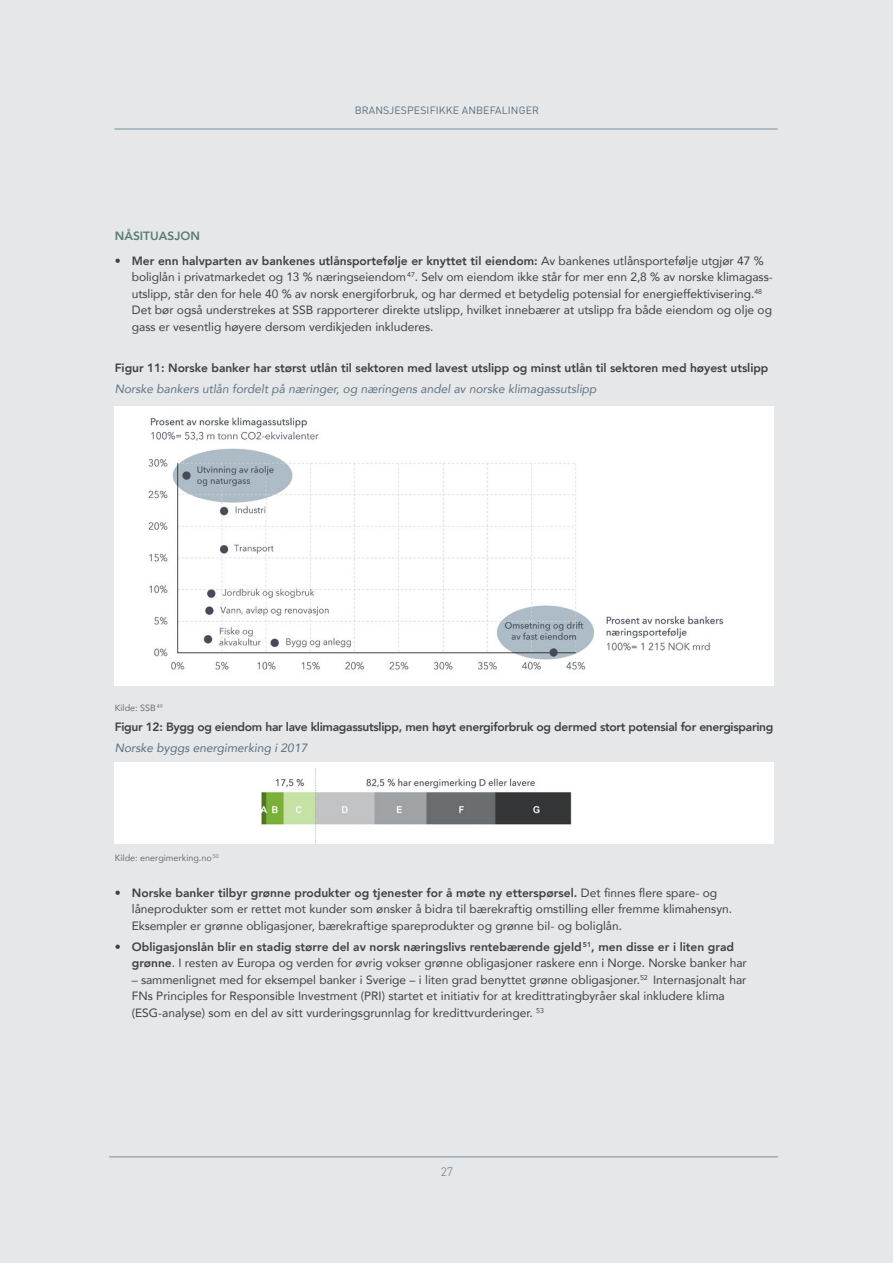
<style>
.page{position:relative;width:893px;height:1263px;background:#e6e7e8}
.page>*{position:absolute;margin:0;border:0;box-sizing:border-box;transform-origin:0 0}
.t1{font:12px/16.5px "Avenir";color:#414042}
.t2{font:800 12px/16.5px "Avenir";letter-spacing:-.005em;color:#414042}
.t3{font:800 12px "Avenir";letter-spacing:-.025em;color:#414042}
.t4{font:italic 12px "Avenir";color:#607383}
.t5{font:italic 12px "Avenir";color:#596e7f}
.t6{font:800 12px "Avenir";color:#587e71}
.t7{font:300 12px "DINOT";color:#596e7f}
.t8{font:10.5px "DINOT";letter-spacing:.01em;color:#596e7f}
.t9{font:9px "Avenir";color:#6d6e71}
.s1{font-weight:800}
.s2{font-weight:400}
</style>
<div class="page">
<hr style="left:109px;top:1156px;width:669px;height:1px;background:#7691a4">
<hr style="left:114px;top:129px;width:664px;height:1px;background:#7691a4">
<div style="left:115px;top:406px;width:659px;height:280px;background:#fff"></div>
<img style="left:148px;top:417px;width:576px;height:253px">
<div style="left:115px;top:762px;width:659px;height:81px;background:#fff"></div>
<img style="left:260px;top:768px;width:312px;height:75px">
<p class="t8" style="left:355px;top:104px;width:186px">BRANSJESPESIFIKKE ANBEFALINGER</p>
<p class="t6" style="left:115px;top:226px;width:87px">NÅSITUASJON</p>
<p class="t1" style="left:132px;top:252px;width:642px;text-indent:-17px"><span class="s1">• Mer enn halvparten av bankenes utlånsportefølje er knyttet til eiendom:</span> Av bankenes utlånsportefølje utgjør 47 % boliglån i privatmarkedet og 13 % næringseiendom <sup>47</sup>. Selv om eiendom ikke står for mer enn 2,8 % av norske klimagass&shy;utslipp, står den for hele 40 % av norsk energiforbruk, og har dermed et betydelig potensial for energieffektivisering.<sup>48<br></sup>Det bør også understrekes at SSB rapporterer direkte utslipp, hvilket innebærer at utslipp fra både eiendom og olje og gass er vesentlig høyere dersom verdikjeden inkluderes.</p>
<p class="t2" style="left:115px;top:360px;width:655px">Figur 11: Norske banker har størst utlån til sektoren med lavest utslipp og minst utlån til sektoren med høyest utslipp</p>
<p class="t4" style="left:115px;top:381px;width:483px">Norske bankers utlån fordelt på næringer, og næringens andel av norske klimagassutslipp</p>
<p class="t9" style="left:115px;top:700px;width:49px">Kilde: SSB <sup>49</sup></p>
<p class="t3" style="left:115px;top:718px;width:660px">Figur 12: Bygg og eiendom har lave klimagassutslipp, men høyt energiforbruk og dermed stort potensial for energisparing</p>
<p class="t5" style="left:115px;top:740px;width:194px">Norske byggs energimerking i 2017</p>
<p class="t9" style="left:115px;top:851px;width:105px">Kilde: energimerking.no <sup>50</sup></p>
<p class="t1" style="left:132px;top:884px;width:602px;text-indent:-17px"><span class="s1">• Norske banker tilbyr grønne produkter og tjenester for å møte ny etterspørsel.</span> Det finnes flere spare- og låneprodukter som er rettet mot kunder som ønsker å bidra til bærekraftig omstilling eller fremme klimahensyn.<br>Eksempler er grønne obligasjoner, bærekraftige spareprodukter og grønne bil- og boliglån.</p>
<p class="t2" style="left:132px;top:938px;width:616px;text-indent:-17px">• Obligasjonslån blir en stadig større del av norsk næringslivs rentebærende gjeld <sup>51</sup>, men disse er i liten grad grønne<span class="s2">. I resten av Europa og verden for øvrig vokser grønne obligasjoner raskere enn i Norge. Norske banker har</span></p>
<p class="t1" style="left:132px;top:971px;width:616px">– sammenlignet med for eksempel banker i Sverige – i liten grad benyttet grønne obligasjoner.<sup>52</sup> Internasjonalt har<br>FNs Principles for Responsible Investment (PRI) startet et initiativ for at kredittratingbyråer skal inkludere klima (ESG-analyse) som en del av sitt vurderingsgrunnlag for kredittvurderinger. <sup>53</sup></p>
<p class="t7" style="left:441px;top:1164px;width:14px">27</p>
</div>
